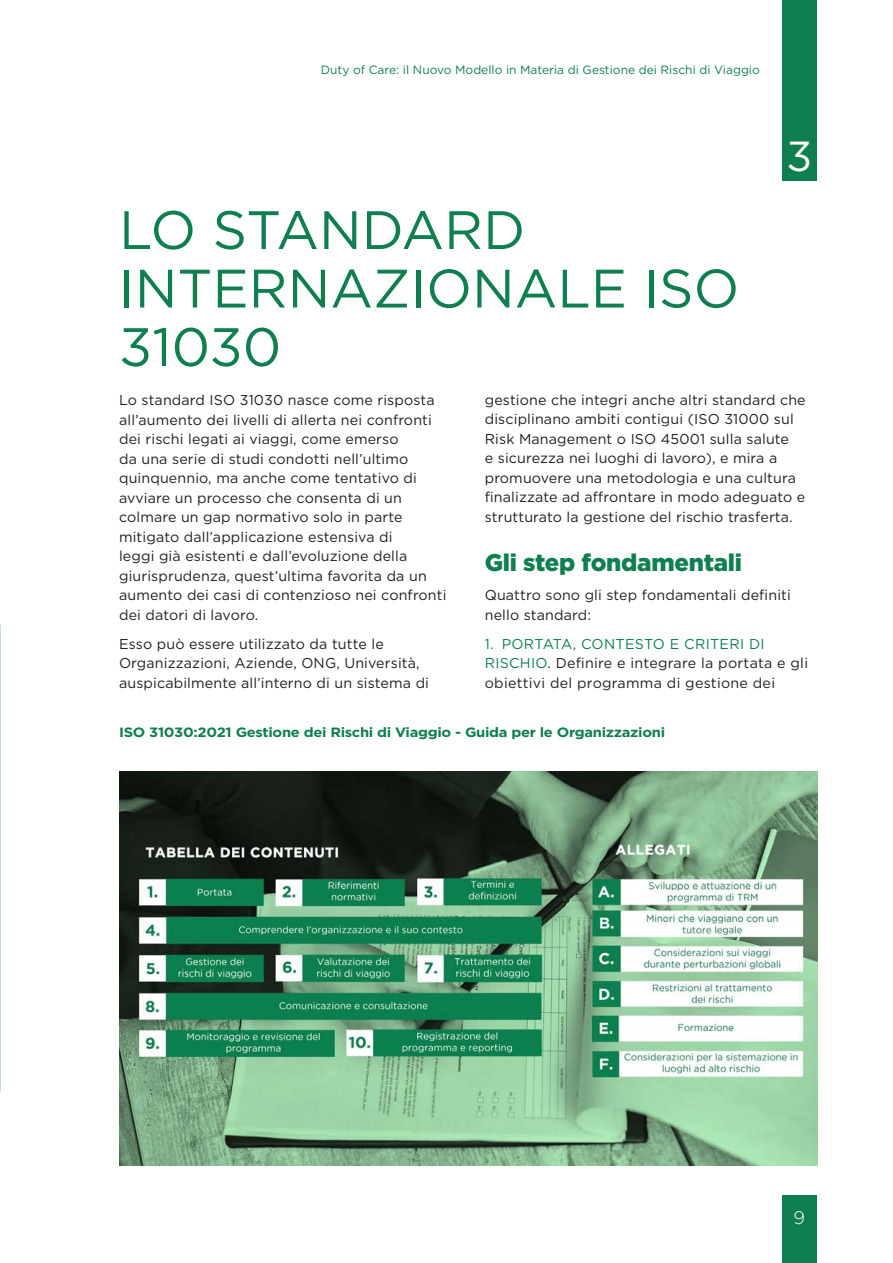
<style>
.page{position:relative;width:893px;height:1263px;background:#fff}
.page>*{position:absolute;margin:0;border:0;box-sizing:border-box;transform-origin:0 0}
.Headings_-_40pt{font:54px/58.5px "Gotham";color:#0f7f4f}
.Headings_-_40pt-2{font:42px "Gotham";color:#fff}
.Subheadings_1_-_16pt{font:900 24px "Gotham";letter-spacing:-.01em;color:#0f7f4f}
.t1{font:300 18px "Gotham";color:#fff}
.Body_-_9_5pt{font:14.25px/19.5px "Gotham";letter-spacing:.01em;color:#231f20}
.Graph_paragraph_-_10{font:700 13.5px "Gotham";letter-spacing:-.02em;color:#0f7f4f;scale:1.09 1}
.t2{font:12px "Gotham";color:#0f7f4f}
.s1{color:#0f7f4f}
</style>
<div class="page">
<div style="left:782px;top:1195px;width:34px;height:68px;background:#0f7f4f"></div>
<div style="left:782px;top:0;width:34px;height:181px;background:#0f7f4f"></div>
<img style="left:119px;top:772px;width:699px;height:393px">
<p class="t2" style="left:321px;top:62px;width:441px">Duty of Care: il Nuovo Modello in Materia di Gestione dei Rischi di Viaggio</p>
<p class="Headings_-_40pt" style="left:119px;top:200px;width:622px">LO STANDARD<br>INTERNAZIONALE ISO<br>31030</p>
<p class="Headings_-_40pt-2" style="left:786px;top:129px;width:27px">3</p>
<p class="Body_-_9_5pt" style="left:485px;top:390px;width:322px">gestione che integri anche altri standard che disciplinano ambiti contigui (ISO 31000 sul Risk Management o ISO 45001 sulla salute<br>e sicurezza nei luoghi di lavoro), e mira a promuovere una metodologia e una cultura finalizzate ad affrontare in modo adeguato e strutturato la gestione del rischio trasferta.</p>
<p class="Subheadings_1_-_16pt" style="left:485px;top:548px;width:259px">Gli step fondamentali</p>
<p class="Body_-_9_5pt" style="left:485px;top:585px;width:308px">Quattro sono gli step fondamentali definiti nello standard:</p>
<p class="Body_-_9_5pt" style="left:485px;top:634px;width:325px"><span class="s1">1. PORTATA, CONTESTO E CRITERI DI<br>RISCHIO</span>. Definire e integrare la portata e gli obiettivi del programma di gestione dei</p>
<p class="Graph_paragraph_-_10" style="left:119px;top:723px;width:502px">ISO 31030:2021 Gestione dei Rischi di Viaggio - Guida per le Organizzazioni</p>
<p class="Body_-_9_5pt" style="left:119px;top:390px;width:329px">Lo standard ISO 31030 nasce come risposta all’aumento dei livelli di allerta nei confronti dei rischi legati ai viaggi, come emerso<br>da una serie di studi condotti nell’ultimo quinquennio, ma anche come tentativo di avviare un processo che consenta di un colmare un gap normativo solo in parte mitigato dall’applicazione estensiva di<br>leggi già esistenti e dall’evoluzione della giurisprudenza, quest’ultima favorita da un aumento dei casi di contenzioso nei confronti dei datori di lavoro.</p>
<p class="Body_-_9_5pt" style="left:119px;top:634px;width:311px">Esso può essere utilizzato da tutte le<br>Organizzazioni, Aziende, ONG, Università, auspicabilmente all’interno di un sistema di</p>
<p class="t1" style="left:793px;top:1208px;width:13px">9</p>
</div>
